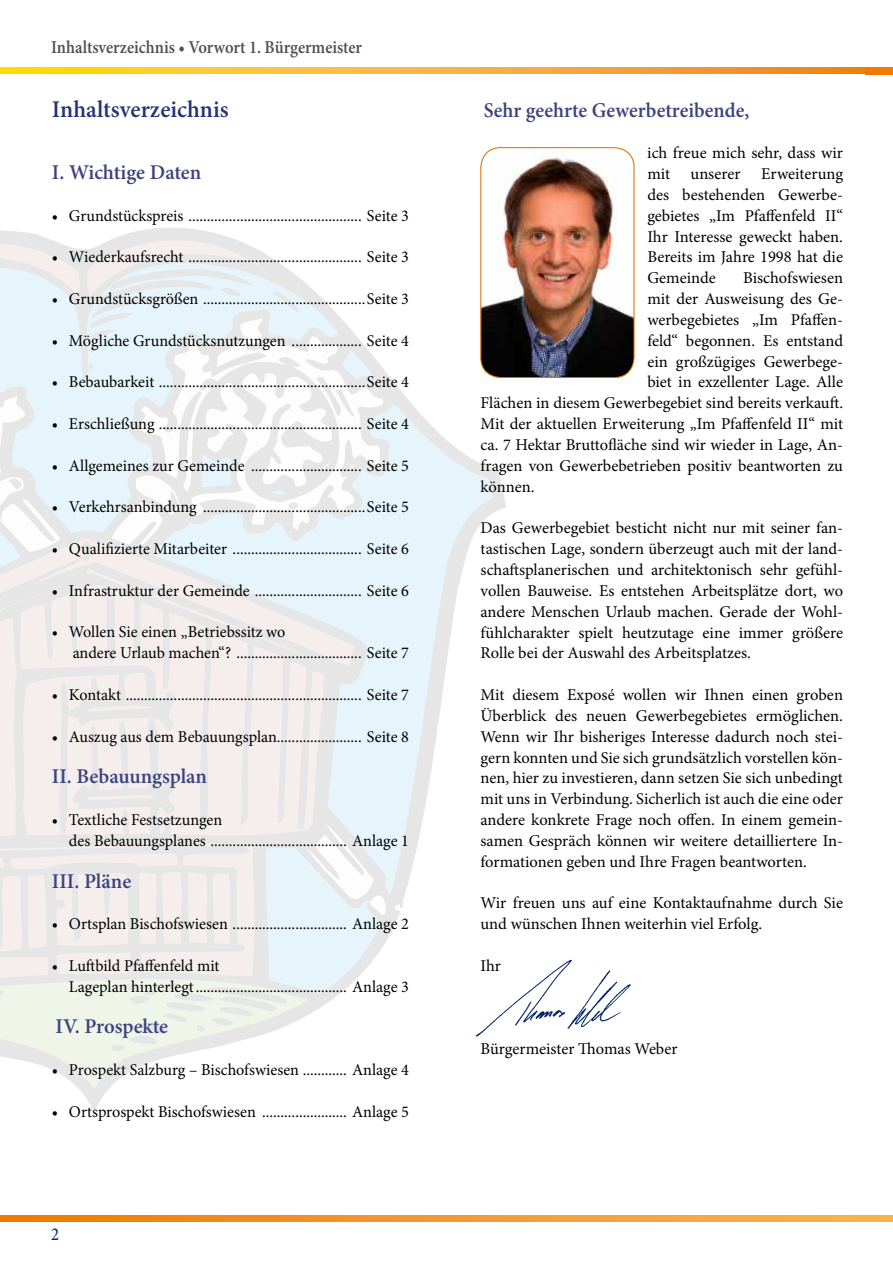
<style>
.page{position:relative;width:893px;height:1263px;background:#fff}
.page>*{position:absolute;margin:0;border:0;box-sizing:border-box;transform-origin:0 0}
.t1{font:600 24px "Minion Pro";color:#273474}
.t2{font:600 21px "Minion Pro";letter-spacing:-.005em;color:#3d4380}
.t3{font:600 21px "Minion Pro";letter-spacing:-.005em;color:#3d4380;scale:.96 1}
.t4{font:600 18.15px "Minion Pro";letter-spacing:-.005em;color:#504f53;scale:.91 1}
.t5{font:500 18.15px "Minion Pro";color:#05266a;scale:.91 1}
.t6{font:16.5px/20.9px "Minion Pro";color:#000}
</style>
<div class="page">
<svg style="left:0;top:227px;width:507px;height:885px"></svg>
<svg style="left:0;top:259px;width:339px;height:88px"></svg>
<svg style="left:273px;top:291px;width:26px;height:21px"></svg>
<svg style="left:139px;top:318px;width:247px;height:29px"></svg>
<svg style="left:390px;top:405px;width:103px;height:489px"></svg>
<svg style="left:399px;top:902px;width:4px;height:6px"></svg>
<svg style="left:0;top:234px;width:261px;height:106px;background:#e9eff1"></svg>
<svg style="left:0;top:347px;width:390px;height:741px;background:#eeefef"></svg>
<svg style="left:0;top:68px;width:866px;height:6px;background:#f7b22f"></svg>
<img style="left:474px;top:958px;width:157px;height:81px">
<svg style="left:0;top:1215px;width:893px;height:6px;background:#f2972d"></svg>
<div style="left:866px;top:68px;width:27px;height:6px;background:#ef7b00"></div>
<img style="left:481px;top:151px;width:152px;height:226px">
<div style="left:480px;top:147px;width:155px;height:231px;border:1px solid #df7100;border-radius:20px"></div>
<p class="t4" style="left:51px;top:34px;width:343px">Inhaltsverzeichnis • Vorwort 1. Bürgermeister</p>
<h1 class="t1" style="left:52px;top:92px;width:178px">Inhaltsverzeichnis</h1>
<p class="t2" style="left:52px;top:158px;width:151px">I. Wichtige Daten</p>
<p class="t6" style="left:52px;top:205px;width:359px">• Grundstückspreis ............................................... Seite 3</p>
<p class="t6" style="left:52px;top:247px;width:359px">• Wiederkaufsrecht ............................................... Seite 3</p>
<p class="t6" style="left:52px;top:288px;width:359px">• Grundstücksgrößen ............................................Seite 3</p>
<p class="t6" style="left:52px;top:330px;width:359px">• Mögliche Grundstücksnutzungen ................... Seite 4</p>
<p class="t6" style="left:52px;top:372px;width:359px">• Bebaubarkeit ........................................................Seite 4</p>
<p class="t6" style="left:52px;top:413px;width:359px">• Erschließung ....................................................... Seite 4</p>
<p class="t6" style="left:52px;top:455px;width:359px">• Allgemeines zur Gemeinde .............................. Seite 5</p>
<p class="t6" style="left:52px;top:497px;width:359px">• Verkehrsanbindung ............................................Seite 5</p>
<p class="t6" style="left:52px;top:538px;width:359px">• Qualifizierte Mitarbeiter ................................... Seite 6</p>
<p class="t6" style="left:52px;top:580px;width:359px">• Infrastruktur der Gemeinde ............................. Seite 6</p>
<p class="t6" style="left:73px;top:622px;width:338px;text-indent:-21px">• Wollen Sie einen „Betriebssitz wo<br>andere Urlaub machen“? .................................. Seite 7</p>
<p class="t6" style="left:52px;top:684px;width:359px">• Kontakt ................................................................ Seite 7</p>
<p class="t6" style="left:52px;top:726px;width:359px">• Auszug aus dem Bebauungsplan....................... Seite 8</p>
<p class="t2" style="left:52px;top:762px;width:157px">II. Bebauungsplan</p>
<p class="t6" style="left:69px;top:809px;width:341px;text-indent:-17px">• Textliche Festsetzungen<br>des Bebauungsplanes ..................................... Anlage 1</p>
<p class="t2" style="left:52px;top:866px;width:81px">III. Pläne</p>
<p class="t6" style="left:52px;top:913px;width:359px">• Ortsplan Bischofswiesen ............................... Anlage 2</p>
<p class="t6" style="left:69px;top:955px;width:341px;text-indent:-17px">• Luftbild Pfaffenfeld mit<br>Lageplan hinterlegt......................................... Anlage 3</p>
<p class="t2" style="left:56px;top:1012px;width:114px">IV. Prospekte</p>
<p class="t6" style="left:52px;top:1059px;width:359px">• Prospekt Salzburg – Bischofswiesen ............ Anlage 4</p>
<p class="t6" style="left:52px;top:1101px;width:359px">• Ortsprospekt Bischofswiesen ....................... Anlage 5</p>
<p class="t5" style="left:51px;top:1222px;width:10px">2</p>
<p class="t3" style="left:484px;top:95px;width:278px">Sehr geehrte Gewerbetreibende,</p>
<p class="t6" style="left:647px;top:143px;width:197px;text-align:justify">ich freue mich sehr, dass wir mit unserer Erweiterung des bestehenden Gewerbe&shy;gebietes „Im Pfaffenfeld II“ Ihr Interesse geweckt haben.<br>Bereits im Jahre 1998 hat die Gemeinde</p>
<p class="t6" style="left:743px;top:268px;width:101px">Bischofswiesen</p>
<p class="t6" style="left:647px;top:288px;width:197px">mit der Ausweisung des Ge-</p>
<p class="t6" style="left:647px;top:309px;width:197px">werbegebietes „Im Pfaffen-</p>
<p class="t6" style="left:647px;top:330px;width:197px">feld“ begonnen. Es entstand</p>
<p class="t6" style="left:647px;top:351px;width:197px">ein großzügiges Gewerbege-</p>
<p class="t6" style="left:647px;top:372px;width:197px">biet in exzellenter Lage. Alle</p>
<p class="t6" style="left:481px;top:393px;width:364px">Flächen in diesem Gewerbegebiet sind bereits verkauft.</p>
<p class="t6" style="left:481px;top:413px;width:364px">Mit der aktuellen Erweiterung „Im Pfaffenfeld II“ mit</p>
<p class="t6" style="left:481px;top:434px;width:364px">ca. 7 Hektar Bruttofläche sind wir wieder in Lage, An-</p>
<p class="t6" style="left:481px;top:455px;width:364px">fragen von Gewerbebetrieben positiv beantworten zu</p>
<p class="t6" style="left:481px;top:476px;width:56px">können.</p>
<p class="t6" style="left:480px;top:518px;width:364px;text-align:justify">Das Gewerbegebiet besticht nicht nur mit seiner fan&shy;tastischen Lage, sondern überzeugt auch mit der land&shy;schaftsplanerischen und architektonisch sehr gefühl&shy;vollen Bauweise. Es entstehen Arbeitsplätze dort, wo andere Menschen Urlaub machen. Gerade der Wohl&shy;fühlcharakter spielt heutzutage eine immer größere Rolle bei der Auswahl des Arbeitsplatzes.</p>
<p class="t6" style="left:480px;top:684px;width:364px;text-align:justify">Mit diesem Exposé wollen wir Ihnen einen groben Überblick des neuen Gewerbegebietes ermöglichen.<br>Wenn wir Ihr bisheriges Interesse dadurch noch stei&shy;gern konnten und Sie sich grundsätzlich vorstellen kön&shy;nen, hier zu investieren, dann setzen Sie sich unbedingt mit uns in Verbindung. Sicherlich ist auch die eine oder andere konkrete Frage noch offen. In einem gemein&shy;samen Gespräch können wir weitere detailliertere In&shy;formationen geben und Ihre Fragen beantworten.</p>
<p class="t6" style="left:480px;top:893px;width:364px">Wir freuen uns auf eine Kontaktaufnahme durch Sie und wünschen Ihnen weiterhin viel Erfolg.</p>
<p class="t6" style="left:480px;top:955px;width:22px">Ihr</p>
<p class="t6" style="left:480px;top:1039px;width:199px">Bürgermeister Thomas Weber</p>
</div>
